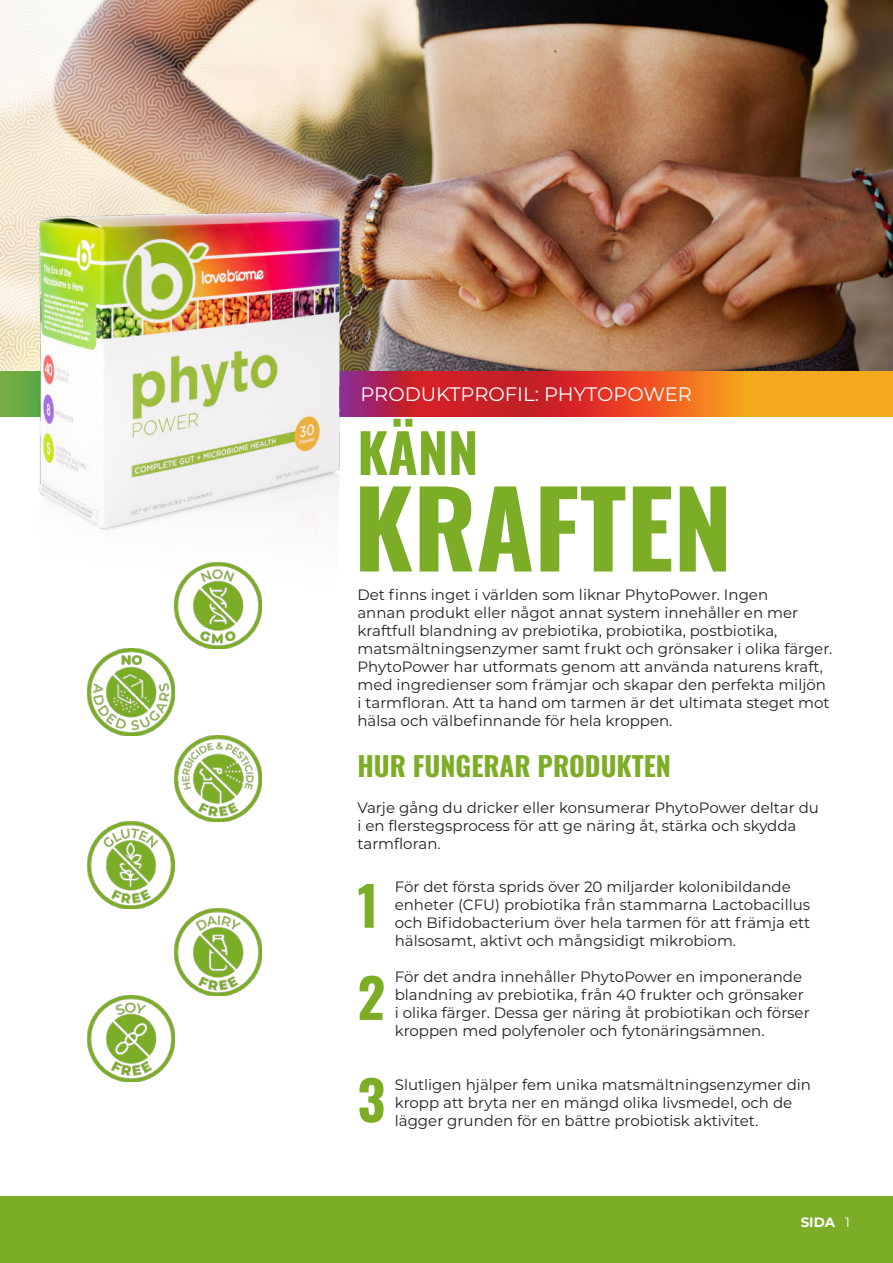
<style>
.page{position:relative;width:893px;height:1263px;background:#fff}
.page>*{position:absolute;margin:0;border:0;box-sizing:border-box;transform-origin:0 0}
.t1{font:105px "Oswald";color:#7cad27}
.t2{font:54px/92.1px "Oswald";color:#7cad27}
.t3{font:27px "Oswald";color:#7cad27}
.t4{font:19.5px "Montserrat";color:#fff}
.t5{font:15px/18px "Montserrat";color:#231f20}
.t6{font:700 13.5px "Montserrat";color:#fff}
.s1{font-weight:400}
</style>
<div class="page">
<div style="left:0;top:1196px;width:893px;height:67px;background:#7cad27"></div>
<svg style="left:420px;top:371px;width:473px;height:45px;background:#e46021"></svg>
<img style="left:0;top:0;width:893px;height:371px">
<img style="left:0;top:182px;width:420px;height:413px">
<img style="left:175px;top:908px;width:86px;height:87px">
<img style="left:88px;top:822px;width:87px;height:86px">
<img style="left:175px;top:735px;width:86px;height:87px">
<img style="left:175px;top:562px;width:86px;height:87px">
<img style="left:88px;top:995px;width:87px;height:87px">
<img style="left:88px;top:649px;width:87px;height:86px">
<h3 class="t4" style="left:360px;top:382px;width:333px">PRODUKTPROFIL: PHYTOPOWER</h3>
<h2 class="t2" style="left:357px;top:410px;width:122px">KÄNN</h2>
<h1 class="t1" style="left:354px;top:483px;width:380px">KRAFTEN</h1>
<p class="t5" style="left:357px;top:585px;width:476px">Det finns inget i världen som liknar PhytoPower. Ingen<br>annan produkt eller något annat system innehåller en mer kraftfull blandning av prebiotika, probiotika, postbiotika, matsmältningsenzymer samt frukt och grönsaker i olika färger.<br>PhytoPower har utformats genom att använda naturens kraft, med ingredienser som främjar och skapar den perfekta miljön i tarmfloran. Att ta hand om tarmen är det ultimata steget mot hälsa och välbefinnande för hela kroppen.</p>
<h3 class="t3" style="left:357px;top:754px;width:315px">HUR FUNGERAR PRODUKTEN</h3>
<p class="t5" style="left:357px;top:798px;width:463px">Varje gång du dricker eller konsumerar PhytoPower deltar du i en flerstegsprocess för att ge näring åt, stärka och skydda tarmfloran.</p>
<h2 class="t2" style="left:357px;top:863px;width:29px">1<br>2</h2>
<h2 class="t2" style="left:357px;top:1057px;width:29px">3</h2>
<p class="t5" style="left:395px;top:877px;width:417px">För det första sprids över 20 miljarder kolonibildande enheter (CFU) probiotika från stammarna Lactobacillus och Bifidobacterium över hela tarmen för att främja ett hälsosamt, aktivt och mångsidigt mikrobiom.</p>
<p class="t5" style="left:395px;top:967px;width:416px">För det andra innehåller PhytoPower en imponerande blandning av prebiotika, från 40 frukter och grönsaker i olika färger. Dessa ger näring åt probiotikan och förser kroppen med polyfenoler och fytonäringsämnen.</p>
<p class="t5" style="left:395px;top:1075px;width:418px">Slutligen hjälper fem unika matsmältningsenzymer din kropp att bryta ner en mängd olika livsmedel, och de lägger grunden för en bättre probiotisk aktivitet.</p>
<p class="t6" style="left:801px;top:1214px;width:51px">SIDA <span class="s1">1</span></p>
</div>
